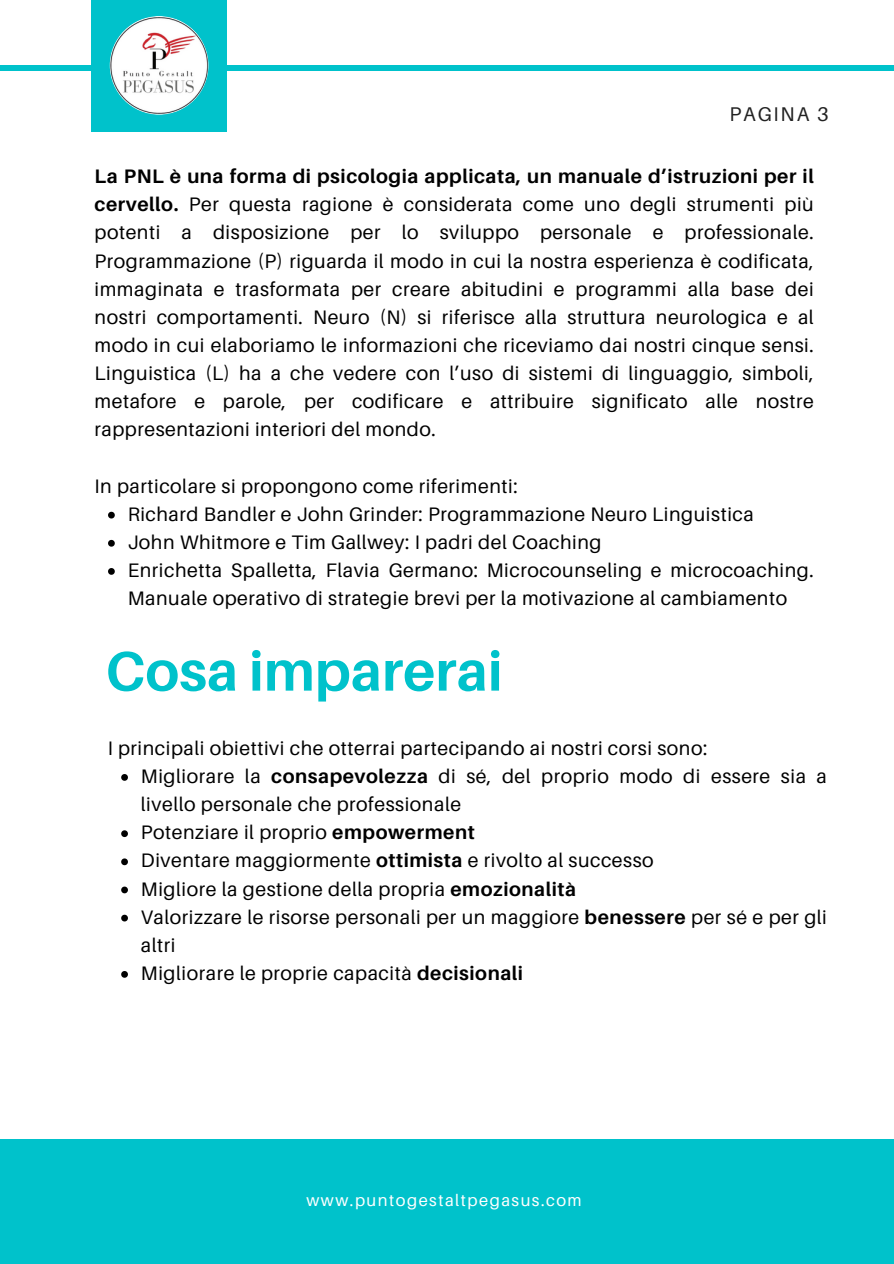
<style>
.page{position:relative;width:894px;height:1264px;background:#fff}
.page>*{position:absolute;margin:0;border:0;box-sizing:border-box;transform-origin:0 0}
.t1{font:700 55.65px "Aileron";color:#00c2cb}
.t2{font:19.8px "Aileron";letter-spacing:.09em;color:#222}
.t3{font:19.5px/28.2px "Aileron";letter-spacing:.03em;color:#000}
.t4{font:16.5px "Aileron";letter-spacing:.09em;color:#fff}
.s1{font-weight:700}
</style>
<div class="page">
<div style="left:0;top:65px;width:893px;height:6px;background:#00c2cb"></div>
<div style="left:92px;top:0;width:135px;height:131px;background:#00c2cb"></div>
<div style="left:0;top:1139px;width:893px;height:124px;background:#00c2cb"></div>
<img style="left:110px;top:16px;width:98px;height:99px;border-radius:50%">
<svg style="left:108px;top:512px;width:7px;height:6px"></svg>
<svg style="left:108px;top:540px;width:7px;height:6px"></svg>
<svg style="left:108px;top:568px;width:7px;height:7px"></svg>
<svg style="left:121px;top:774px;width:7px;height:6px"></svg>
<svg style="left:121px;top:830px;width:7px;height:7px"></svg>
<svg style="left:121px;top:858px;width:7px;height:7px"></svg>
<svg style="left:121px;top:886px;width:7px;height:7px"></svg>
<svg style="left:121px;top:914px;width:7px;height:7px"></svg>
<svg style="left:121px;top:971px;width:7px;height:6px"></svg>
<p class="t2" style="left:729px;top:102px;width:101px">PAGINA 3</p>
<p class="t3" style="left:94px;top:162px;width:720px;text-align:justify"><span class="s1">La PNL è una forma di psicologia applicata, un manuale d’istruzioni per il cervello.</span> Per questa ragione è considerata come uno degli strumenti più potenti a disposizione per lo sviluppo personale e professionale.<br>Programmazione (P) riguarda il modo in cui la nostra esperienza è codificata, immaginata e trasformata per creare abitudini e programmi alla base dei nostri comportamenti. Neuro (N) si riferisce alla struttura neurologica e al modo in cui elaboriamo le informazioni che riceviamo dai nostri cinque sensi.<br>Linguistica (L) ha a che vedere con l’uso di sistemi di linguaggio, simboli, metafore e parole, per codificare e attribuire significato alle nostre rappresentazioni interiori del mondo.</p>
<p class="t3" style="left:94px;top:471px;width:424px">In particolare si propongono come riferimenti:</p>
<h2 class="t3" style="left:128px;top:499px;width:627px">Richard Bandler e John Grinder: Programmazione Neuro Linguistica</h2>
<h3 class="t3" style="left:128px;top:527px;width:475px">John Whitmore e Tim Gallwey: I padri del Coaching</h3>
<h3 class="t3" style="left:128px;top:555px;width:687px">Enrichetta Spalletta, Flavia Germano: Microcounseling e microcoaching.<br>Manuale operativo di strategie brevi per la motivazione al cambiamento</h3>
<p class="t1" style="left:105px;top:636px;width:398px">Cosa imparerai</p>
<h1 class="t3" style="left:108px;top:733px;width:601px">I principali obiettivi che otterrai partecipando ai nostri corsi sono:</h1>
<h3 class="t3" style="left:141px;top:761px;width:687px">Migliorare la <span class="s1">consapevolezza</span> di sé, del proprio modo di essere sia a livello personale che professionale</h3>
<p class="t3" style="left:141px;top:818px;width:335px">Potenziare il proprio <span class="s1">empowerment</span></p>
<p class="t3" style="left:141px;top:846px;width:514px">Diventare maggiormente <span class="s1">ottimista</span> e rivolto al successo</p>
<p class="t3" style="left:141px;top:874px;width:436px">Migliore la gestione della propria <span class="s1">emozionalità</span></p>
<p class="t3" style="left:141px;top:902px;width:687px">Valorizzare le risorse personali per un maggiore <span class="s1">benessere</span> per sé e per gli altri</p>
<p class="t3" style="left:141px;top:958px;width:383px">Migliorare le proprie capacità <span class="s1">decisionali</span></p>
<p class="t4" style="left:306px;top:1190px;width:277px">www.puntogestaltpegasus.com</p>
</div>
